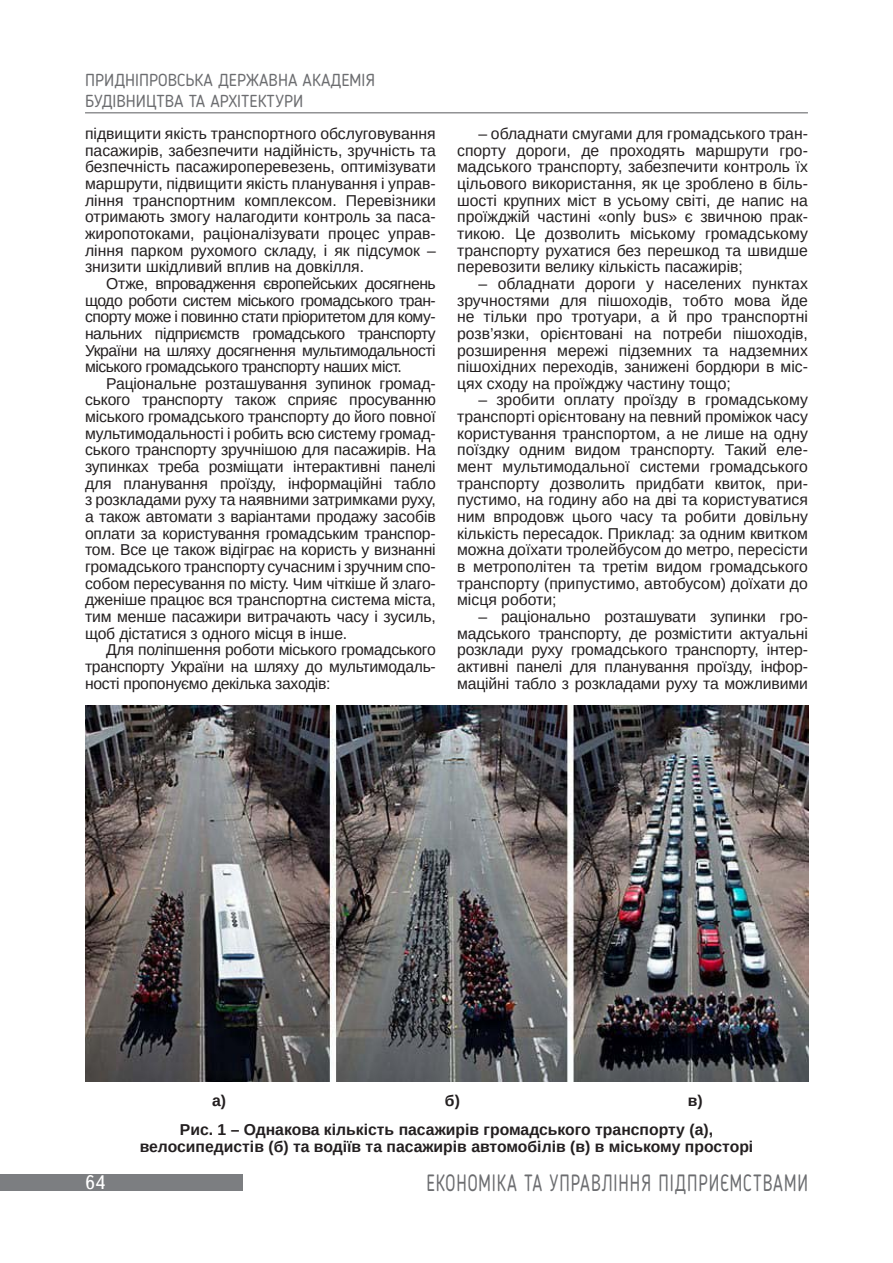
<style>
.page{position:relative;width:893px;height:1263px;background:#fff}
.page>*{position:absolute;margin:0;border:0;box-sizing:border-box;transform-origin:0 0}
.t1{font:23.4px "Blogger Sans";letter-spacing:.05em;color:#6c6d70;scale:.77 1}
.t2{font:19.95px "Arimo";color:#000}
.t3{font:19.5px "Ukrainian Text";color:#fff}
.t4{font:17.25px/20.7px "Blogger Sans";color:#6c6d70}
.Текст_основной_G{font:15.75px/16.6px "Arimo";letter-spacing:-.01em;color:#231f20;text-align:justify}
.Рисунок{font:700 15.75px/16.5px "Arimo";color:#231f20;text-align:center}
</style>
<div class="page">
<hr style="left:85px;top:112px;width:723px;height:1px;background:#6c6d70">
<div style="left:0;top:1173px;width:242px;height:17px;background:#7c7e81"></div>
<img style="left:85px;top:706px;width:723px;height:376px">
<p class="t4" style="left:85px;top:69px;width:291px">ПРИДНІПРОВСЬКА ДЕРЖАВНА АКАДЕМІЯ<br>БУДІВНИЦТВА ТА АРХІТЕКТУРИ</p>
<p class="Текст_основной_G" style="left:85px;top:125px;width:352px">підвищити якість транспортного обслуговування пасажирів, забезпечити надійність, зручність та безпечність пасажироперевезень, оптимізувати маршрути, підвищити якість планування і управ&shy;ління транспортним комплексом. Перевізники отримають змогу налагодити контроль за паса&shy;жиропотоками, раціоналізувати процес управ&shy;ління парком рухомого складу, і як підсумок – знизити шкідливий вплив на довкілля.</p>
<p class="Текст_основной_G" style="left:85px;top:275px;width:352px;text-indent:21px">Отже, впровадження європейських досягнень щодо роботи систем міського громадського тран&shy;спорту може і повинно стати пріоритетом для кому&shy;нальних підприємств громадського транспорту України на шляху досягнення мультимодальності міського громадського транспорту наших міст.</p>
<p class="Текст_основной_G" style="left:85px;top:375px;width:352px;text-indent:21px">Раціональне розташування зупинок громад&shy;ського транспорту також сприяє просуванню міського громадського транспорту до його повної мультимодальності і робить всю систему громад&shy;ського транспорту зручнішою для пасажирів. На зупинках треба розміщати інтерактивні панелі для планування проїзду, інформаційні табло з розкладами руху та наявними затримками руху, а також автомати з варіантами продажу засобів оплати за користування громадським транспор&shy;том. Все це також відіграє на користь у визнанні громадського транспорту сучасним і зручним спо&shy;собом пересування по місту. Чим чіткіше й злаго&shy;дженіше працює вся транспортна система міста, тим менше пасажири витрачають часу і зусиль, щоб дістатися з одного місця в інше.</p>
<p class="Текст_основной_G" style="left:85px;top:642px;width:352px;text-indent:21px">Для поліпшення роботи міського громадського транспорту України на шляху до мультимодаль&shy;ності пропонуємо декілька заходів:</p>
<p class="Текст_основной_G" style="left:457px;top:125px;width:352px;text-indent:21px">– обладнати смугами для громадського тран&shy;спорту дороги, де проходять маршрути гро&shy;мадського транспорту, забезпечити контроль їх цільового використання, як це зроблено в біль&shy;шості крупних міст в усьому світі, де напис на проїжджій частині «only bus» є звичною прак&shy;тикою. Це дозволить міському громадському транспорту рухатися без перешкод та швидше перевозити велику кількість пасажирів;</p>
<p class="Текст_основной_G" style="left:457px;top:275px;width:352px;text-indent:21px">– обладнати дороги у населених пунктах зручностями для пішоходів, тобто мова йде не тільки про тротуари, а й про транспортні розв’язки, орієнтовані на потреби пішоходів, розширення мережі підземних та надземних пішохідних переходів, занижені бордюри в міс&shy;цях сходу на проїжджу частину тощо;</p>
<p class="Текст_основной_G" style="left:457px;top:392px;width:352px;text-indent:21px">– зробити оплату проїзду в громадському транспорті орієнтовану на певний проміжок часу користування транспортом, а не лише на одну поїздку одним видом транспорту. Такий еле&shy;мент мультимодальної системи громадського транспорту дозволить придбати квиток, при&shy;пустимо, на годину або на дві та користуватися ним впродовж цього часу та робити довільну кількість пересадок. Приклад: за одним квитком можна доїхати тролейбусом до метро, пересісти в метрополітен та третім видом громадського транспорту (припустимо, автобусом) доїхати до місця роботи;</p>
<p class="Текст_основной_G" style="left:457px;top:608px;width:352px;text-indent:21px">– раціонально розташувати зупинки гро&shy;мадського транспорту, де розмістити актуальні розклади руху громадського транспорту, інтер&shy;активні панелі для планування проїзду, інфор&shy;маційні табло з розкладами руху та можливими</p>
<p class="Рисунок" style="left:212px;top:1093px;width:16px">а)</p>
<p class="Рисунок" style="left:445px;top:1093px;width:16px">б)</p>
<p class="Рисунок" style="left:688px;top:1093px;width:16px">в)</p>
<p class="Рисунок" style="left:140px;top:1122px;width:615px">Рис. 1 – Однакова кількість пасажирів громадського транспорту (а), велосипедистів (б) та водіїв та пасажирів автомобілів (в) в міському просторі</p>
<p class="t2" style="left:213px;top:1096px;width:19px">а)</p>
<p class="t2" style="left:451px;top:1096px;width:20px">б)</p>
<p class="t3" style="left:85px;top:1172px;width:22px">64</p>
<h1 class="t1" style="left:426px;top:1168px;width:497px">ЕКОНОМІКА ТА УПРАВЛІННЯ ПІДПРИЄМСТВАМИ</h1>
</div>
